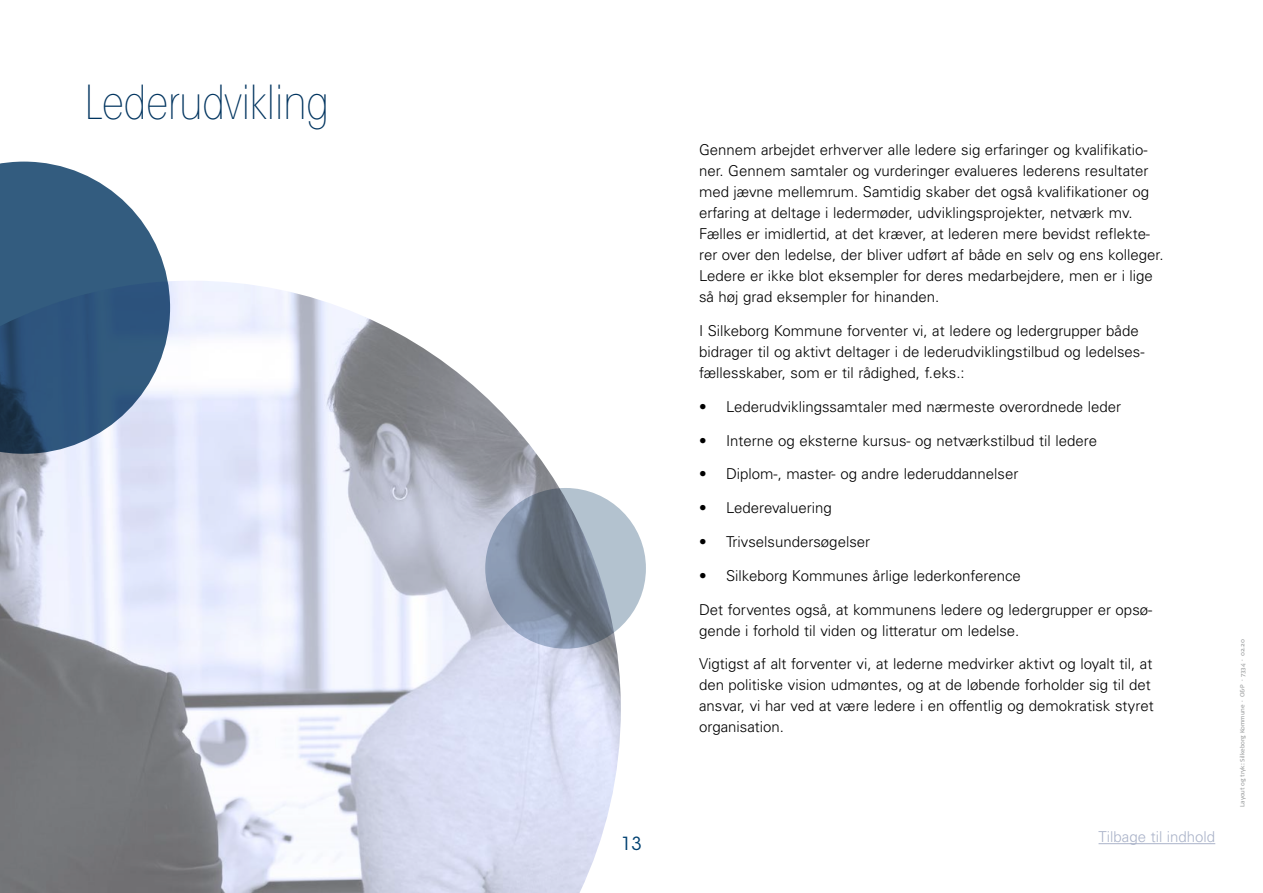
<style>
.page{position:relative;width:1263px;height:893px;background:#fff}
.page>*{position:absolute;margin:0;border:0;box-sizing:border-box;transform-origin:0 0}
.Overskrift{font:200 condensed 46.5px "ITC Avant Garde Std";color:#00345f}
.t1{font:18px "ITC Avant Garde Std";color:#004171}
.brød{font:300 15px/21px "Univers LT Std";color:#000}
.t2{font:300 15px "Univers LT Std";color:#aab3c9}
.t3{font:6px "Signa Normal";color:#9c9e9f}
</style>
<div class="page">
<hr style="left:1098px;top:843px;width:117px;height:1px;background:#aab3c9">
<img style="left:0;top:281px;width:621px;height:612px">
<svg style="left:0;top:162px;width:170px;height:292px;background:#527292"></svg>
<svg style="left:485px;top:488px;width:161px;height:161px;background:#8592a2"></svg>
<p class="Overskrift" style="left:85px;top:76px;width:245px">Lederudvikling</p>
<p class="t1" style="left:621px;top:832px;width:22px">13</p>
<p class="brød" style="left:699px;top:140px;width:466px">Gennem arbejdet erhverver alle ledere sig erfaringer og kvalifikatio&shy;ner. Gennem samtaler og vurderinger evalueres lederens resultater med jævne mellemrum. Samtidig skaber det også kvalifikationer og erfaring at deltage i ledermøder, udviklingsprojekter, netværk mv.<br>Fælles er imidlertid, at det kræver, at lederen mere bevidst reflekte&shy;rer over den ledelse, der bliver udført af både en selv og ens kolleger.<br>Ledere er ikke blot eksempler for deres medarbejdere, men er i lige så høj grad eksempler for hinanden.</p>
<p class="brød" style="left:699px;top:320px;width:447px">I Silkeborg Kommune forventer vi, at ledere og ledergrupper både bidrager til og aktivt deltager i de lederudviklingstilbud og ledelses&shy;fællesskaber, som er til rådighed, f.eks.:</p>
<p class="brød" style="left:699px;top:396px;width:423px">• Lederudviklingssamtaler med nærmeste overordnede leder</p>
<p class="brød" style="left:699px;top:430px;width:400px">• Interne og eksterne kursus- og netværkstilbud til ledere</p>
<p class="brød" style="left:699px;top:464px;width:321px">• Diplom-, master- og andre lederuddannelser</p>
<p class="brød" style="left:699px;top:497px;width:134px">• Lederevaluering</p>
<p class="brød" style="left:699px;top:531px;width:173px">• Trivselsundersøgelser</p>
<p class="brød" style="left:699px;top:565px;width:323px">• Silkeborg Kommunes årlige lederkonference</p>
<p class="brød" style="left:699px;top:599px;width:455px">Det forventes også, at kommunens ledere og ledergrupper er opsø&shy;gende i forhold til viden og litteratur om ledelse.</p>
<p class="brød" style="left:699px;top:653px;width:456px">Vigtigst af alt forventer vi, at lederne medvirker aktivt og loyalt til, at den politiske vision udmøntes, og at de løbende forholder sig til det ansvar, vi har ved at være ledere i en offentlig og demokratisk styret organisation.</p>
<p class="t2" style="left:1098px;top:828px;width:118px">Tilbage til indhold</p>
<p class="t3" style="left:1238px;top:807px;width:169px;rotate:-90deg">Layout og tryk: Silkeborg Kommune · O&amp;P · 7334 · 02.20</p>
</div>
